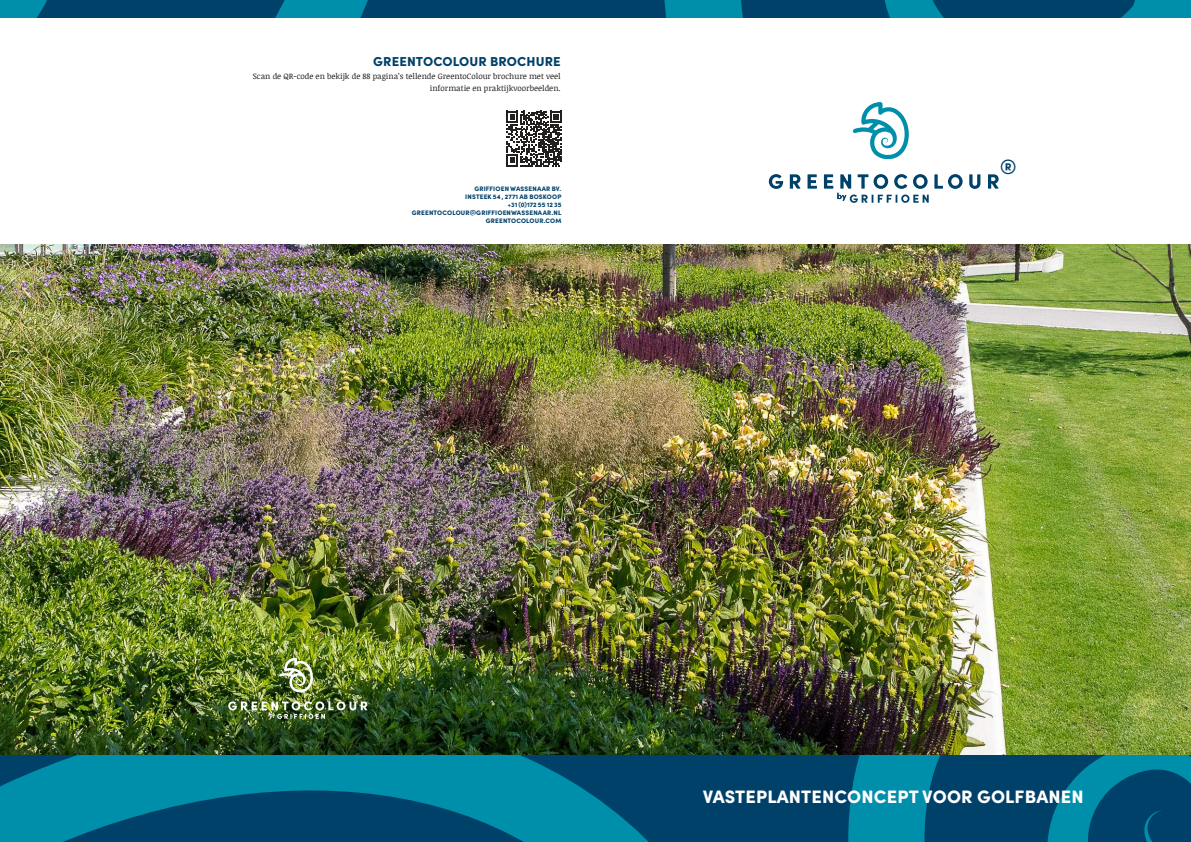
<style>
.page{position:relative;width:1191px;height:842px;background:#fff}
.page>*{position:absolute;margin:0;border:0;box-sizing:border-box;transform-origin:0 0}
.t1{font:900 20.8px "Sofia Pro";color:#00416a}
.t2{font:900 18px "Sofia Pro";letter-spacing:.01em;color:#fff}
.t3{font:900 13px "Sofia Pro";letter-spacing:.01em;color:#00416a}
.t4{font:8px/12.7px "Noticia Text";color:#221f1f;text-align:right}
.t5{font:900 6.5px/8px "Sofia Pro";letter-spacing:.025em;color:#00416a;text-align:right}
</style>
<div class="page">
<div style="left:595px;top:0;width:596px;height:17px;background:#00416a"></div>
<svg style="left:664px;top:0;width:527px;height:17px"></svg>
<img style="left:0;top:244px;width:1191px;height:511px">
<div style="left:548px;top:755px;width:643px;height:87px;background:#00416a"></div>
<svg style="left:848px;top:755px;width:343px;height:87px"></svg>
<svg style="left:769px;top:174px;width:14px;height:15px"></svg>
<svg style="left:790px;top:174px;width:10px;height:15px"></svg>
<svg style="left:807px;top:174px;width:10px;height:15px"></svg>
<svg style="left:934px;top:174px;width:28px;height:15px"></svg>
<svg style="left:969px;top:174px;width:11px;height:15px"></svg>
<svg style="left:988px;top:174px;width:10px;height:15px"></svg>
<svg style="left:852px;top:102px;width:57px;height:57px"></svg>
<svg style="left:824px;top:174px;width:104px;height:29px"></svg>
<svg style="left:0;top:755px;width:649px;height:87px;background:#007090"></svg>
<div style="left:0;top:0;width:595px;height:17px;background:#00416a"></div>
<svg style="left:0;top:0;width:368px;height:17px"></svg>
<svg style="left:506px;top:111px;width:56px;height:55px"></svg>
<svg style="left:279px;top:658px;width:35px;height:34px"></svg>
<img style="left:228px;top:701px;width:139px;height:18px">
<h3 class="t3" style="left:373px;top:56px;width:189px">GREENTOCOLOUR BROCHURE</h3>
<p class="t4" style="left:253px;top:70px;width:309px">Scan de QR-code en bekijk de 88 pagina’s tellende GreentoColour brochure met veel informatie en praktijkvoorbeelden.</p>
<p class="t5" style="left:412px;top:184px;width:151px">GRIFFIOEN WASSENAAR BV.<br>INSTEEK 54 , 2771 AB BOSKOOP<br>+31 (0)172 55 12 35<br>GREENTOCOLOUR@GRIFFIOENWASSENAAR.NL<br>GREENTOCOLOUR.COM</p>
<h1 class="t1" style="left:999px;top:158px;width:18px">®</h1>
<h2 class="t2" style="left:702px;top:788px;width:382px">VASTEPLANTENCONCEPT VOOR GOLFBANEN</h2>
</div>
